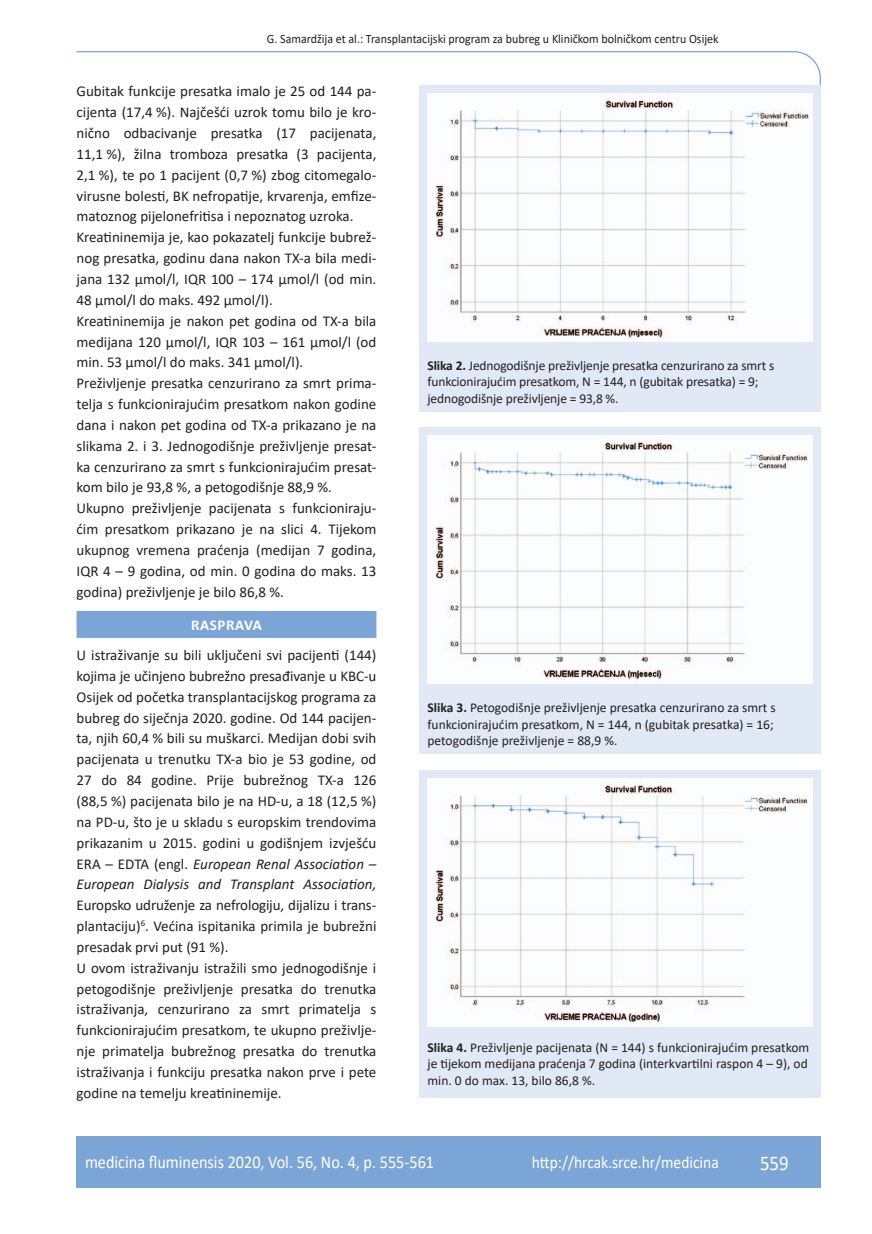
<style>
.page{position:relative;width:872px;height:1234px;background:#fff}
.page>*{position:absolute;margin:0;border:0;box-sizing:border-box;transform-origin:0 0}
.t1{font:21px "Calibri";color:#fff;scale:.9 1}
.t2{font:18px "Calibri";color:#fff;scale:.9 1}
.t3{font:17.25px "Calibri";color:#fff;scale:.9 1}
.osnovni_tekst{font:15px/20.9px "Calibri";color:#231f20;text-align:justify}
.naslov_ruler{font:700 15px "Calibri";letter-spacing:.04em;color:#fff}
.potpis_slika{font:13.5px/16.5px "Calibri";letter-spacing:-.01em;color:#231f20}
.glava{font:12.75px "Calibri";color:#231f20;scale:.94 1}
.s1{font-style:italic}
.s2{font-weight:700}
</style>
<div class="page">
<svg style="left:76px;top:51px;width:745px;height:34px"></svg>
<div style="left:77px;top:1135px;width:744px;height:51px;background:#7ca5d7"></div>
<div style="left:419px;top:85px;width:402px;height:327px;background:#e1e9f6"></div>
<img style="left:427px;top:94px;width:385px;height:247px">
<div style="left:419px;top:427px;width:402px;height:326px;background:#e1e9f6"></div>
<img style="left:427px;top:435px;width:385px;height:248px">
<div style="left:419px;top:770px;width:402px;height:327px;background:#e1e9f6"></div>
<img style="left:427px;top:778px;width:385px;height:248px">
<div style="left:77px;top:610px;width:299px;height:27px;background:#7ca5d7"></div>
<p class="glava" style="left:267px;top:29px;width:482px">G. Samardžija et al.: Transplantacijski program za bubreg u Kliničkom bolničkom centru Osijek</p>
<p class="osnovni_tekst" style="left:77px;top:81px;width:301px">Gubitak funkcije presatka imalo je 25 od 144 pa&shy;cijenta (17,4 %). Najčešći uzrok tomu bilo je kro&shy;nično odbacivanje presatka (17 pacijenata, 11,1 %), žilna tromboza presatka (3 pacijenta, 2,1 %), te po 1 pacijent (0,7 %) zbog citomegalo&shy;virusne bolesti, BK nefropatije, krvarenja, emfize&shy;matoznog pijelonefritisa i nepoznatog uzroka.</p>
<p class="osnovni_tekst" style="left:77px;top:226px;width:301px">Kreatininemija je, kao pokazatelj funkcije bubrež&shy;nog presatka, godinu dana nakon TX-a bila medi&shy;jana 132 μmol/l, IQR 100 – 174 μmol/l (od min.<br>48 μmol/l do maks. 492 μmol/l).</p>
<p class="osnovni_tekst" style="left:77px;top:310px;width:301px">Kreatininemija je nakon pet godina od TX-a bila medijana 120 μmol/l, IQR 103 – 161 μmol/l (od min. 53 μmol/l do maks. 341 μmol/l).</p>
<p class="osnovni_tekst" style="left:77px;top:372px;width:301px">Preživljenje presatka cenzurirano za smrt prima&shy;telja s funkcionirajućim presatkom nakon godine dana i nakon pet godina od TX-a prikazano je na slikama 2. i 3. Jednogodišnje preživljenje presat&shy;ka cenzurirano za smrt s funkcionirajućim presat&shy;kom bilo je 93,8 %, a petogodišnje 88,9 %.</p>
<p class="osnovni_tekst" style="left:77px;top:497px;width:301px">Ukupno preživljenje pacijenata s funkcioniraju&shy;ćim presatkom prikazano je na slici 4. Tijekom ukupnog vremena praćenja (medijan 7 godina, IQR 4 – 9 godina, od min. 0 godina do maks. 13 godina) preživljenje je bilo 86,8 %.</p>
<p class="naslov_ruler" style="left:191px;top:614px;width:72px">RASPRAVA</p>
<p class="osnovni_tekst" style="left:77px;top:644px;width:301px">U istraživanje su bili uključeni svi pacijenti (144) kojima je učinjeno bubrežno presađivanje u KBC-u Osijek od početka transplantacijskog programa za bubreg do siječnja 2020. godine. Od 144 pacijen&shy;ta, njih 60,4 % bili su muškarci. Medijan dobi svih pacijenata u trenutku TX-a bio je 53 godine, od 27 do 84 godine. Prije bubrežnog TX-a 126 (88,5 %) pacijenata bilo je na HD-u, a 18 (12,5 %) na PD-u, što je u skladu s europskim trendovima prikazanim u 2015. godini u godišnjem izvješću ERA – EDTA (engl. <span class="s1">European Renal Association – European Dialysis and Transplant Association, </span>Europsko udruženje za nefrologiju, dijalizu i trans&shy;plantaciju)<sup>6</sup>. Većina ispitanika primila je bubrežni presadak prvi put (91 %).</p>
<p class="osnovni_tekst" style="left:77px;top:956px;width:301px">U ovom istraživanju istražili smo jednogodišnje i petogodišnje preživljenje presatka do trenutka istraživanja, cenzurirano za smrt primatelja s funkcionirajućim presatkom, te ukupno preživlje&shy;nje primatelja bubrežnog presatka do trenutka istraživanja i funkciju presatka nakon prve i pete godine na temelju kreatininemije.</p>
<p class="potpis_slika" style="left:427px;top:357px;width:348px"><span class="s2">Slika 2.</span> Jednogodišnje preživljenje presatka cenzurirano za smrt s funkcionirajućim presatkom, N = 144, n (gubitak presatka) = 9; jednogodišnje preživljenje = 93,8 %.</p>
<p class="potpis_slika" style="left:427px;top:698px;width:350px"><span class="s2">Slika 3.</span> Petogodišnje preživljenje presatka cenzurirano za smrt s funkcionirajućim presatkom, N = 144, n (gubitak presatka) = 16; petogodišnje preživljenje = 88,9 %.</p>
<p class="potpis_slika" style="left:427px;top:1038px;width:383px;text-align:justify"><span class="s2">Slika 4.</span> Preživljenje pacijenata (N = 144) s funkcionirajućim presatkom je tijekom medijana praćenja 7 godina (interkvartilni raspon 4 – 9), od min. 0 do max. 13, bilo 86,8 %.</p>
<p class="t2" style="left:85px;top:1149px;width:389px">medicina fluminensis 2020, Vol. 56, No. 4, p. 555-561</p>
<p class="t3" style="left:532px;top:1150px;width:209px">http://hrcak.srce.hr/medicina</p>
<p class="t1" style="left:760px;top:1147px;width:33px">559</p>
</div>
